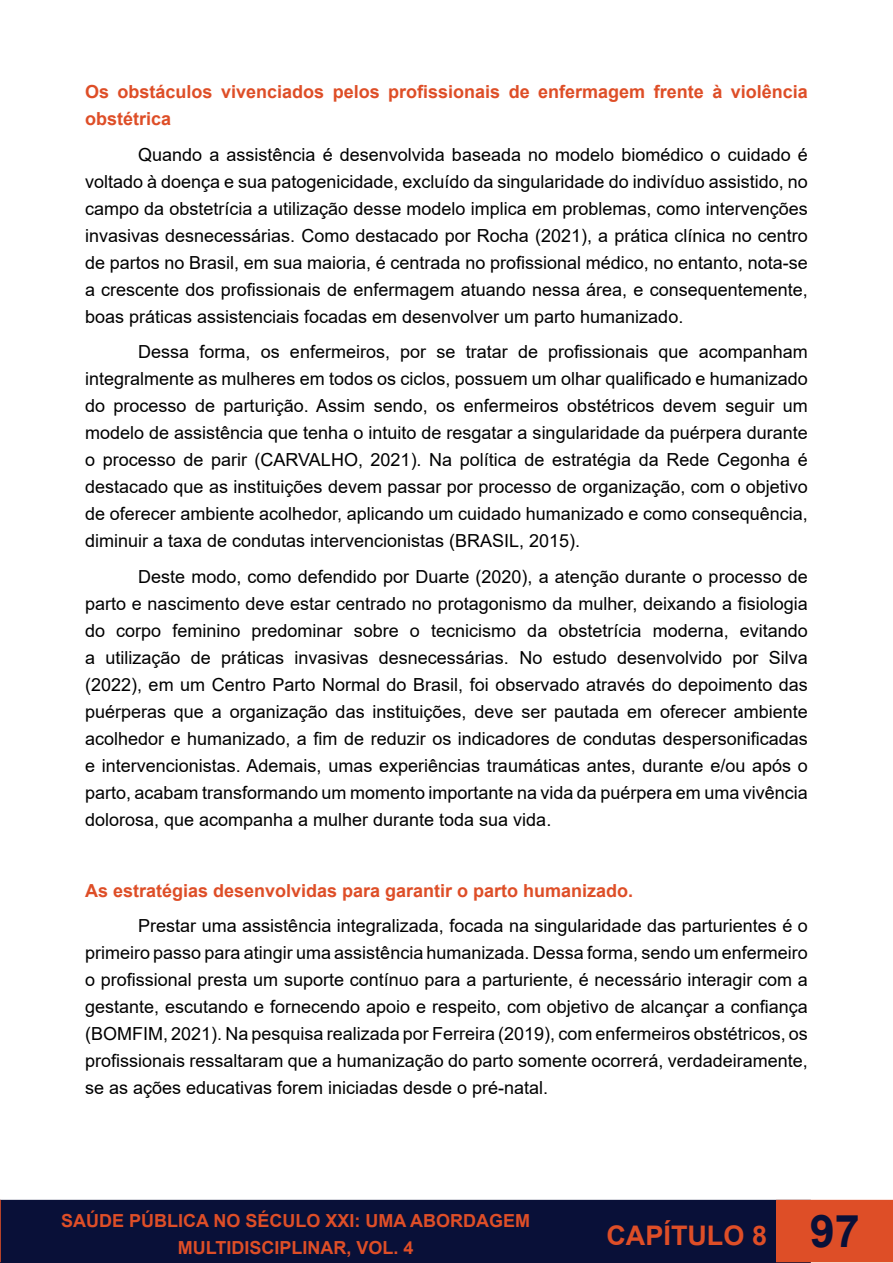
<style>
.page{position:relative;width:893px;height:1263px;background:#fff}
.page>*{position:absolute;margin:0;border:0;box-sizing:border-box;transform-origin:0 0}
.t1{font:700 45px "Arial";color:#091038}
.t2{font:700 27px "Arial";color:#de4e27}
.t3{font:18px/27px "Arial";color:#000;text-align:justify}
.t4{font:700 18px/27px "Arial";color:#de4e27;text-align:center}
</style>
<div class="page">
<div style="left:0;top:1200px;width:811px;height:63px;background:#091038"></div>
<svg style="left:0;top:1200px;width:1px;height:62px"></svg>
<div style="left:777px;top:1200px;width:116px;height:61px;background:#de4e27"></div>
<div style="left:776px;top:1200px;width:117px;height:62px;border:2px solid #de4e27"></div>
<p class="t4" style="left:85px;top:79px;width:724px;text-align:left">Os obstáculos vivenciados pelos profissionais de enfermagem frente à violência obstétrica</p>
<p class="t3" style="left:85px;top:141px;width:724px;text-indent:53px">Quando a assistência é desenvolvida baseada no modelo biomédico o cuidado é voltado à doença e sua patogenicidade, excluído da singularidade do indivíduo assistido, no campo da obstetrícia a utilização desse modelo implica em problemas, como intervenções invasivas desnecessárias. Como destacado por Rocha (2021), a prática clínica no centro de partos no Brasil, em sua maioria, é centrada no profissional médico, no entanto, nota-se a crescente dos profissionais de enfermagem atuando nessa área, e consequentemente, boas práticas assistenciais focadas em desenvolver um parto humanizado.</p>
<p class="t3" style="left:85px;top:338px;width:724px;text-indent:53px">Dessa forma, os enfermeiros, por se tratar de profissionais que acompanham integralmente as mulheres em todos os ciclos, possuem um olhar qualificado e humanizado do processo de parturição. Assim sendo, os enfermeiros obstétricos devem seguir um modelo de assistência que tenha o intuito de resgatar a singularidade da puérpera durante o processo de parir (CARVALHO, 2021). Na política de estratégia da Rede Cegonha é destacado que as instituições devem passar por processo de organização, com o objetivo de oferecer ambiente acolhedor, aplicando um cuidado humanizado e como consequência, diminuir a taxa de condutas intervencionistas (BRASIL, 2015).</p>
<p class="t3" style="left:85px;top:563px;width:724px;text-indent:53px">Deste modo, como defendido por Duarte (2020), a atenção durante o processo de parto e nascimento deve estar centrado no protagonismo da mulher, deixando a fisiologia do corpo feminino predominar sobre o tecnicismo da obstetrícia moderna, evitando a utilização de práticas invasivas desnecessárias. No estudo desenvolvido por Silva (2022), em um Centro Parto Normal do Brasil, foi observado através do depoimento das puérperas que a organização das instituições, deve ser pautada em oferecer ambiente acolhedor e humanizado, a fim de reduzir os indicadores de condutas despersonificadas e intervencionistas. Ademais, umas experiências traumáticas antes, durante e/ou após o parto, acabam transformando um momento importante na vida da puérpera em uma vivência dolorosa, que acompanha a mulher durante toda sua vida.</p>
<p class="t4" style="left:85px;top:877px;width:550px">As estratégias desenvolvidas para garantir o parto humanizado.</p>
<p class="t3" style="left:85px;top:912px;width:724px;text-indent:53px">Prestar uma assistência integralizada, focada na singularidade das parturientes é o primeiro passo para atingir uma assistência humanizada. Dessa forma, sendo um enfermeiro o profissional presta um suporte contínuo para a parturiente, é necessário interagir com a gestante, escutando e fornecendo apoio e respeito, com objetivo de alcançar a confiança (BOMFIM, 2021). Na pesquisa realizada por Ferreira (2019), com enfermeiros obstétricos, os profissionais ressaltaram que a humanização do parto somente ocorrerá, verdadeiramente, se as ações educativas forem iniciadas desde o pré-natal.</p>
<p class="t4" style="left:61px;top:1208px;width:471px">SAÚDE PÚBLICA NO SÉCULO XXI: UMA ABORDAGEM<br>MULTIDISCIPLINAR, VOL. 4</p>
<h2 class="t2" style="left:606px;top:1216px;width:162px">CAPÍTULO 8</h2>
<h1 class="t1" style="left:810px;top:1200px;width:52px">97</h1>
</div>
